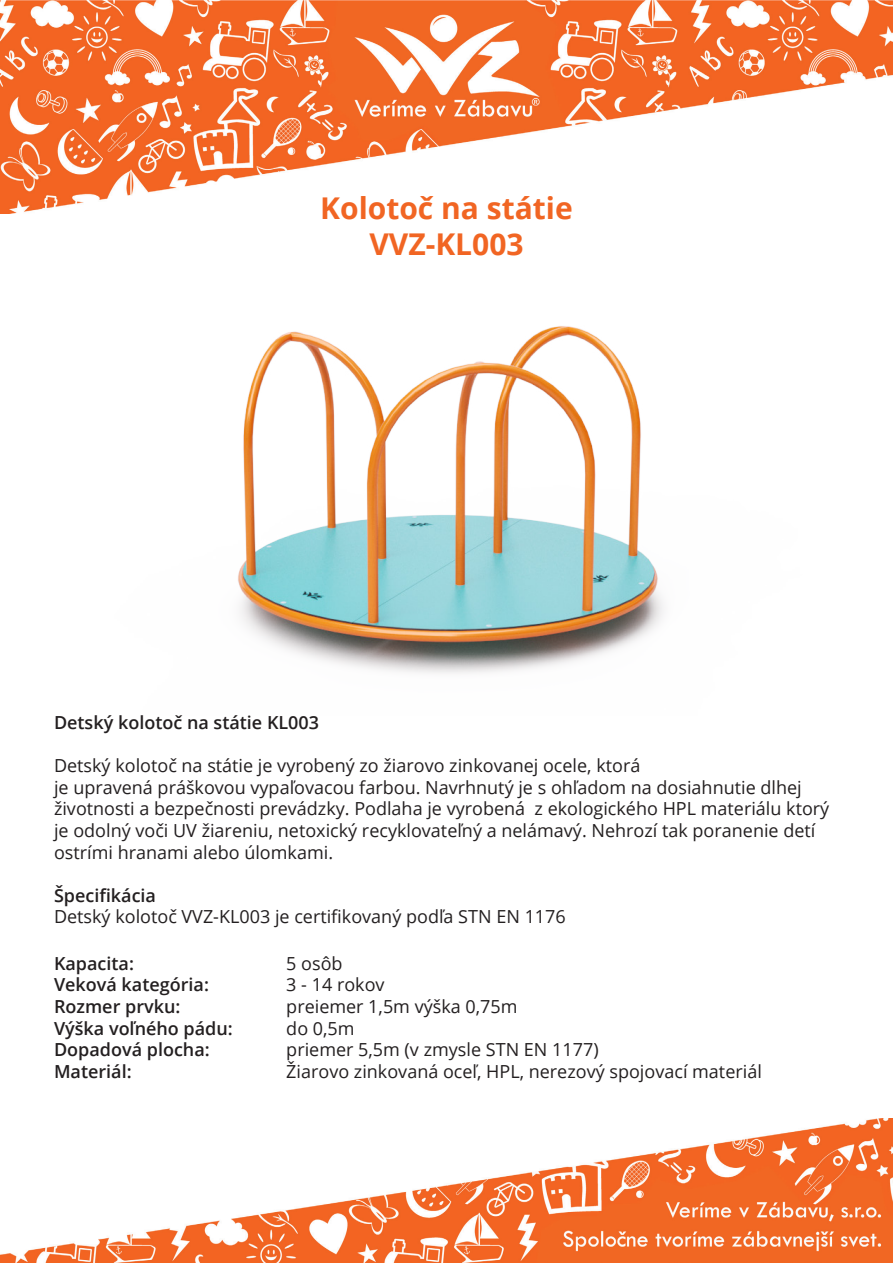
<style>
.page{position:relative;width:893px;height:1263px;background:#fff}
.page>*{position:absolute;margin:0;border:0;box-sizing:border-box;transform-origin:0 0}
.Veľký_Nádpis_-_Oranž{font:700 30px "Open Sans";color:#f16523}
.Text_čierna_12pt{font:18px/21.6px "Open Sans";color:#231f20}
.Malý_nádpis_-_čierna{font:600 18px "Open Sans";color:#231f20}
</style>
<div class="page">
<img style="left:0;top:0;width:893px;height:214px">
<img style="left:0;top:1118px;width:893px;height:145px">
<img style="left:238px;top:326px;width:426px;height:348px">
<p class="Veľký_Nádpis_-_Oranž" style="left:320px;top:187px;width:254px">Kolotoč na státie</p>
<p class="Veľký_Nádpis_-_Oranž" style="left:369px;top:223px;width:156px">VVZ-KL003</p>
<p class="Malý_nádpis_-_čierna" style="left:54px;top:710px;width:267px">Detský kolotoč na státie KL003</p>
<p class="Text_čierna_12pt" style="left:54px;top:754px;width:588px">Detský kolotoč na státie je vyrobený zo žiarovo zinkovanej ocele, ktorá</p>
<p class="Text_čierna_12pt" style="left:54px;top:776px;width:777px">je upravená práškovou vypaľovacou farbou. Navrhnutý je s ohľadom na dosiahnutie dlhej životnosti a bezpečnosti prevádzky. Podlaha je vyrobená z ekologického HPL materiálu ktorý je odolný voči UV žiareniu, netoxický recyklovateľný a nelámavý. Nehrozí tak poranenie detí ostrími hranami alebo úlomkami.</p>
<p class="Malý_nádpis_-_čierna" style="left:54px;top:883px;width:104px">Špecifikácia</p>
<p class="Text_čierna_12pt" style="left:54px;top:905px;width:513px">Detský kolotoč VVZ-KL003 je certifikovaný podľa STN EN 1176</p>
<p class="Malý_nádpis_-_čierna" style="left:54px;top:951px;width:81px">Kapacita:</p>
<p class="Malý_nádpis_-_čierna" style="left:54px;top:972px;width:156px">Veková kategória:</p>
<p class="Malý_nádpis_-_čierna" style="left:54px;top:994px;width:128px">Rozmer prvku:</p>
<p class="Malý_nádpis_-_čierna" style="left:54px;top:1016px;width:180px">Výška voľného pádu:</p>
<p class="Malý_nádpis_-_čierna" style="left:54px;top:1037px;width:157px">Dopadová plocha:</p>
<p class="Malý_nádpis_-_čierna" style="left:54px;top:1059px;width:79px">Materiál:</p>
<p class="Text_čierna_12pt" style="left:286px;top:952px;width:58px">5 osôb</p>
<p class="Text_čierna_12pt" style="left:286px;top:974px;width:100px">3 - 14 rokov</p>
<p class="Text_čierna_12pt" style="left:286px;top:995px;width:233px">preiemer 1,5m výška 0,75m</p>
<p class="Text_čierna_12pt" style="left:286px;top:1017px;width:70px">do 0,5m</p>
<p class="Text_čierna_12pt" style="left:286px;top:1038px;width:314px">priemer 5,5m (v zmysle STN EN 1177)</p>
<p class="Text_čierna_12pt" style="left:286px;top:1060px;width:477px">Žiarovo zinkovaná oceľ, HPL, nerezový spojovací materiál</p>
</div>
